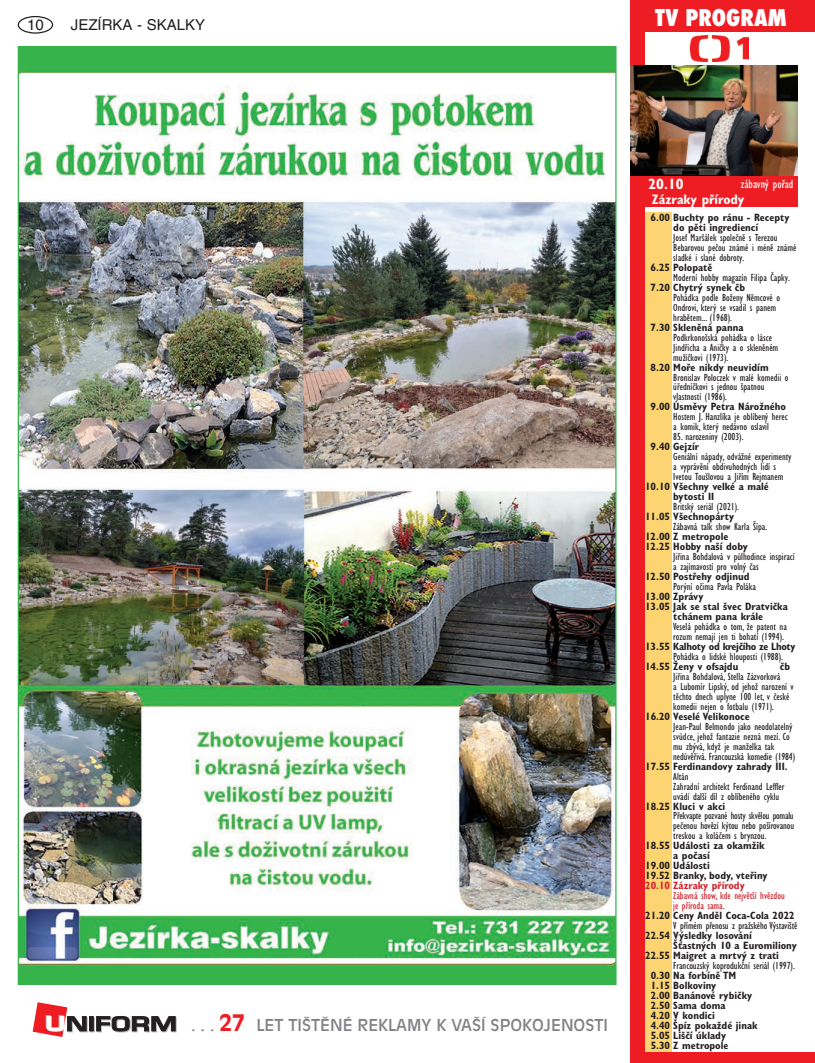
<style>
.page{position:relative;width:815px;height:1063px;background:#fff}
.page>*{position:absolute;margin:0;border:0;box-sizing:border-box;transform-origin:0 0}
.t1{font:800 condensed 22.5px "Futura";color:#fff}
.t2{font:16.25px "Antique Olive CE";color:#808285}
.t3{font:15px "Helvetica CE";color:#231f20}
.t4{font:700 condensed 15px "Gill Sans CE";color:#fff}
.t5{font:700 condensed 13.75px "Gill Sans CE";color:#fff}
.t6{font:condensed 12.5px "Gill Sans CE";color:#fff}
.t7{font:condensed 10.62px/10px "Gill Sans CE";color:#231f20}
.t8{font:700 condensed 10.62px/10px "Gill Sans CE";color:#231f20}
.t9{font:condensed 10.62px/10px "Gill Sans CE";color:#d1232a}
.t10{font:700 condensed 10.62px "Gill Sans CE";letter-spacing:-.03em;color:#231f20}
.t11{font:700 condensed 10.62px "Gill Sans CE";color:#d1232a}
.s1{font-weight:700;font-size:22.5px;color:#ee1d23}
</style>
<div class="page">
<div style="left:18px;top:16px;width:35px;height:18px;border:1px solid #231f20;border-radius:50%"></div>
<svg style="left:90px;top:1017px;width:5px;height:15px"></svg>
<svg style="left:89px;top:1016px;width:5px;height:15px"></svg>
<svg style="left:96px;top:1016px;width:81px;height:16px"></svg>
<svg style="left:33px;top:1002px;width:55px;height:35px"></svg>
<div style="left:631px;top:0;width:184px;height:32px;background:#ee1d23"></div>
<div style="left:631px;top:175px;width:166px;height:32px;background:#ee1d23"></div>
<img style="left:690px;top:35px;width:58px;height:27px">
<div style="left:631px;top:0;width:14px;height:1063px;background:#ee1d23"></div>
<div style="left:631px;top:1052px;width:184px;height:11px;background:#ee1d23"></div>
<div style="left:645px;top:213px;width:26px;height:839px;background:#fdd472"></div>
<img style="left:631px;top:66px;width:166px;height:109px">
<img style="left:20px;top:48px;width:595px;height:935px">
<h3 class="t3" style="left:27px;top:16px;width:18px">10</h3>
<h3 class="t3" style="left:71px;top:16px;width:136px">JEZÍRKA - SKALKY</h3>
<h1 class="t1" style="left:655px;top:2px;width:133px">TV PROGRAM</h1>
<h2 class="t2" style="left:191px;top:1016px;width:418px">. . . <span class="s1">27</span> LET TIŠTĚNÉ REKLAMY K VAŠÍ SPOKOJENOSTI</h2>
<h3 class="t4" style="left:648px;top:175px;width:37px">20.10</h3>
<p class="t5" style="left:652px;top:191px;width:94px">Zázraky přírody</p>
<p class="t6" style="left:741px;top:176px;width:54px">zábavný pořad</p>
<p class="t8" style="left:673px;top:212px;width:118px;text-indent:-23px">6.00 Buchty po ránu - Recepty do pěti ingrediencí</p>
<p class="t7" style="left:673px;top:232px;width:125px">Josef Maršálek společně s Terezou<br>Bebarovou pečou známé i méně známé sladké i slané dobroty.</p>
<p class="t8" style="left:651px;top:262px;width:63px">6.25 Polopatě</p>
<p class="t7" style="left:673px;top:272px;width:118px">Moderní hobby magazín Filipa Čapky.</p>
<p class="t8" style="left:651px;top:282px;width:96px">7.20 Chytrý synek čb</p>
<p class="t7" style="left:673px;top:292px;width:108px">Pohádka podle Boženy Němcové o<br>Ondrovi, který se vsadil s panem hrabětem... (1968).</p>
<p class="t8" style="left:651px;top:322px;width:94px">7.30 Skleněná panna</p>
<p class="t7" style="left:673px;top:332px;width:107px">Podkrkonošská pohádka o lásce<br>Jindřicha a Aničky a o skleněném mužíčkovi (1973).</p>
<p class="t8" style="left:651px;top:362px;width:120px">8.20 Moře nikdy neuvidím</p>
<p class="t7" style="left:673px;top:372px;width:117px">Bronislav Poloczek v malé komedii o úředníčkovi s jednou špatnou vlastností (1986).</p>
<p class="t8" style="left:651px;top:402px;width:137px">9.00 Úsměvy Petra Nárožného</p>
<p class="t7" style="left:673px;top:412px;width:116px">Hostem J. Hanzlíka je oblíbený herec a komik, který nedávno oslavil</p>
<p class="t7" style="left:673px;top:432px;width:72px">85. narozeniny (2003).</p>
<p class="t8" style="left:651px;top:442px;width:50px">9.40 Gejzír</p>
<p class="t7" style="left:673px;top:452px;width:120px">Geniální nápady, odvážné experimenty a vyprávění obdivuhodných lidí s<br>Ivetou Toušlovou a Jiřím Rejmanem</p>
<p class="t8" style="left:673px;top:482px;width:97px;text-indent:-28px">10.10 Všechny velké a malé bytosti II</p>
<p class="t7" style="left:673px;top:502px;width:67px">Britský seriál (2021).</p>
<p class="t8" style="left:645px;top:512px;width:91px">11.05 Všechnopárty</p>
<p class="t7" style="left:673px;top:522px;width:95px">Zábavná talk show Karla Šípa.</p>
<p class="t8" style="left:645px;top:532px;width:104px">12.00 Z metropole<br>12.25 Hobby naší doby</p>
<p class="t7" style="left:673px;top:552px;width:123px">Jiřina Bohdalová v půlhodince inspirací a zajímavostí pro volný čas</p>
<p class="t8" style="left:645px;top:571px;width:106px">12.50 Postřehy odjinud</p>
<p class="t7" style="left:673px;top:581px;width:84px">Porýní očima Pavla Poláka</p>
<p class="t8" style="left:645px;top:591px;width:60px">13.00 Zprávy</p>
<p class="t8" style="left:645px;top:601px;width:144px">13.05 Jak se stal švec Dratvička</p>
<p class="t8" style="left:673px;top:611px;width:91px">tchánem pana krále</p>
<p class="t7" style="left:673px;top:621px;width:115px">Veselá pohádka o tom, že patent na rozum nemají jen ti bohatí (1994).</p>
<p class="t10" style="left:645px;top:640px;width:152px">13.55 Kalhoty od krejčího ze Lhoty</p>
<p class="t7" style="left:673px;top:651px;width:111px">Pohádka o lidské hlouposti (1988).</p>
<p class="t8" style="left:645px;top:661px;width:95px">14.55 Ženy v ofsajdu</p>
<p class="t8" style="left:780px;top:661px;width:12px">čb</p>
<p class="t7" style="left:673px;top:671px;width:122px">Jiřina Bohdalová, Stella Zázvorková<br>a Lubomír Lipský, od jehož narození v těchto dnech uplyne 100 let, v české komedii nejen o fotbalu (1971).</p>
<p class="t8" style="left:645px;top:711px;width:106px">16.20 Veselé Velikonoce</p>
<p class="t7" style="left:673px;top:721px;width:123px">Jean-Paul Belmondo jako neodolatelný svůdce, jehož fantazie nezná mezí. Co mu zbývá, když je manželka tak nedůvěřivá. Francouzská komedie (1984)</p>
<p class="t8" style="left:645px;top:761px;width:144px">17.55 Ferdinandovy zahrady III.</p>
<p class="t7" style="left:673px;top:771px;width:113px">Altán<br>Zahradní architekt Ferdinand Leffler uvádí další díl z oblíbeného cyklu</p>
<p class="t8" style="left:645px;top:801px;width:82px">18.25 Kluci v akci</p>
<p class="t7" style="left:673px;top:811px;width:122px;text-align:justify">Překvapte pozvané hosty skvělou pomalu pečenou hovězí kýtou nebo pošírovanou treskou a koláčem s brynzou.</p>
<p class="t8" style="left:645px;top:841px;width:121px">18.55 Události za okamžik</p>
<p class="t8" style="left:673px;top:851px;width:38px">a počasí</p>
<p class="t8" style="left:645px;top:861px;width:66px">19.00 Události</p>
<p class="t8" style="left:645px;top:871px;width:124px">19.52 Branky, body, vteřiny</p>
<p class="t11" style="left:645px;top:879px;width:101px">20.10 Zázraky přírody</p>
<p class="t9" style="left:673px;top:891px;width:113px">Zábavná show, kde největší hvězdou je příroda sama.</p>
<p class="t8" style="left:645px;top:911px;width:151px">21.20 Ceny Anděl Coca-Cola 2022</p>
<p class="t7" style="left:673px;top:921px;width:126px">V přímém přenosu z pražského Výstaviště</p>
<p class="t8" style="left:645px;top:931px;width:108px">22.54 Výsledky losování</p>
<p class="t8" style="left:673px;top:941px;width:125px">Šťastných 10 a Euromiliony</p>
<p class="t8" style="left:645px;top:951px;width:135px">22.55 Maigret a mrtvý z trati</p>
<p class="t7" style="left:673px;top:961px;width:123px">Francouzský koprodukční seriál (1997).</p>
<p class="t8" style="left:651px;top:971px;width:108px">0.30 Na forbíně TM<br>1.15 Bolkoviny<br>2.00 Banánové rybičky<br>2.50 Sama doma<br>4.20 V kondici<br>4.40 Špíz pokaždé jinak<br>5.05 Liščí úklady<br>5.30 Z metropole</p>
</div>
